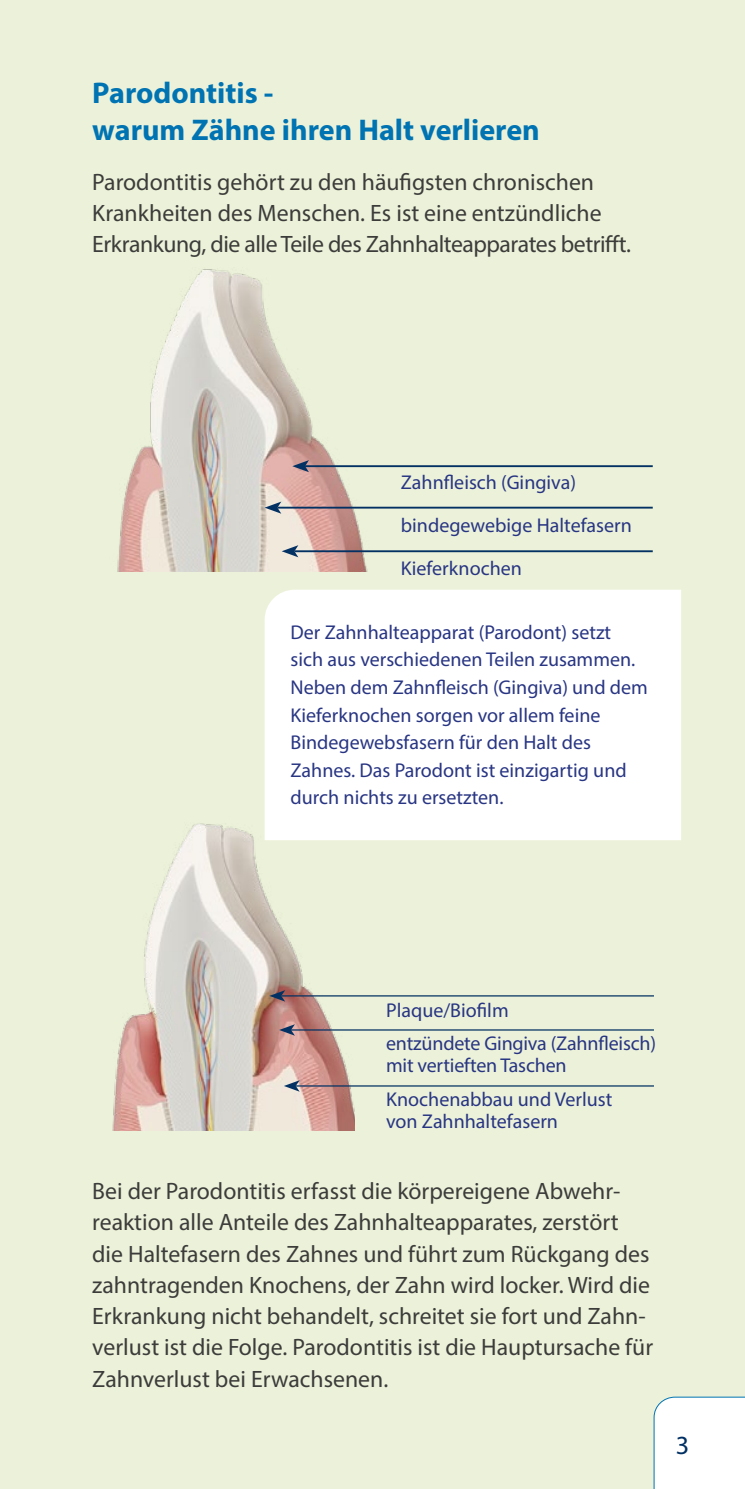
<style>
.page{position:relative;width:745px;height:1489px;background:#fff}
.page>*{position:absolute;margin:0;border:0;box-sizing:border-box;transform-origin:0 0}
.t1{font:700 30px/36.2px "Myriad Pro";color:#0073b3}
.t2{font:26.25px "Myriad Pro";color:#003063}
.t3{font:23.75px/31.2px "Myriad Pro";color:#3c3c3b}
.t4{font:20px/27.5px "Myriad Pro";color:#283583}
</style>
<div class="page">
<div style="left:0;top:0;width:744px;height:1488px;background:#ecf2d9"></div>
<div style="left:653px;top:1396px;width:91px;height:92px;background:#fff"></div>
<div style="left:264px;top:589px;width:416px;height:251px;background:#fff"></div>
<img style="left:117px;top:269px;width:536px;height:302px">
<hr style="left:305px;top:465px;width:347px;height:2px;background:#033163">
<svg style="left:292px;top:460px;width:17px;height:12px"></svg>
<hr style="left:277px;top:506px;width:375px;height:2px;background:#033163">
<svg style="left:264px;top:501px;width:17px;height:12px"></svg>
<hr style="left:294px;top:550px;width:358px;height:2px;background:#033163">
<svg style="left:281px;top:545px;width:17px;height:12px"></svg>
<img style="left:112px;top:812px;width:242px;height:318px">
<hr style="left:281px;top:995px;width:372px;height:1px;background:#033163">
<svg style="left:269px;top:990px;width:16px;height:11px"></svg>
<hr style="left:291px;top:1029px;width:362px;height:1px;background:#033163">
<svg style="left:279px;top:1024px;width:16px;height:11px"></svg>
<hr style="left:295px;top:1085px;width:358px;height:1px;background:#033163">
<svg style="left:284px;top:1080px;width:15px;height:11px"></svg>
<p class="t1" style="left:92px;top:74px;width:449px">Parodontitis -<br>warum Zähne ihren Halt verlieren</p>
<p class="t3" style="left:92px;top:166px;width:540px">Parodontitis gehört zu den häufigsten chronischen<br>Krankheiten des Menschen. Es ist eine entzündliche<br>Erkrankung, die alle Teile des Zahnhalteapparates betrifft.</p>
<p class="t4" style="left:400px;top:461px;width:232px;line-height:42.8px">Zahnfleisch (Gingiva) bindegewebige Haltefasern<br>Kieferknochen</p>
<p class="t4" style="left:290px;top:618px;width:359px">Der Zahnhalteapparat (Parodont) setzt sich aus verschiedenen Teilen zusammen.<br>Neben dem Zahnfleisch (Gingiva) und dem Kieferknochen sorgen vor allem feine Bindegewebsfasern für den Halt des Zahnes. Das Parodont ist einzigartig und durch nichts zu ersetzten.</p>
<p class="t4" style="left:386px;top:993px;width:271px;line-height:33px">Plaque/Biofilm<br>entzündete Gingiva (Zahnfleisch)</p>
<p class="t4" style="left:386px;top:1048px;width:227px;line-height:33.5px">mit vertieften Taschen<br>Knochenabbau und Verlust</p>
<p class="t4" style="left:386px;top:1107px;width:173px">von Zahnhaltefasern</p>
<p class="t3" style="left:92px;top:1174px;width:562px">Bei der Parodontitis erfasst die körpereigene Abwehr&shy;reaktion alle Anteile des Zahnhalteapparates, zerstört die Haltefasern des Zahnes und führt zum Rückgang des zahntragenden Knochens, der Zahn wird locker. Wird die Erkrankung nicht behandelt, schreitet sie fort und Zahn&shy;verlust ist die Folge. Parodontitis ist die Hauptursache für Zahnverlust bei Erwachsenen.</p>
<p class="t2" style="left:675px;top:1428px;width:15px">3</p>
</div>
